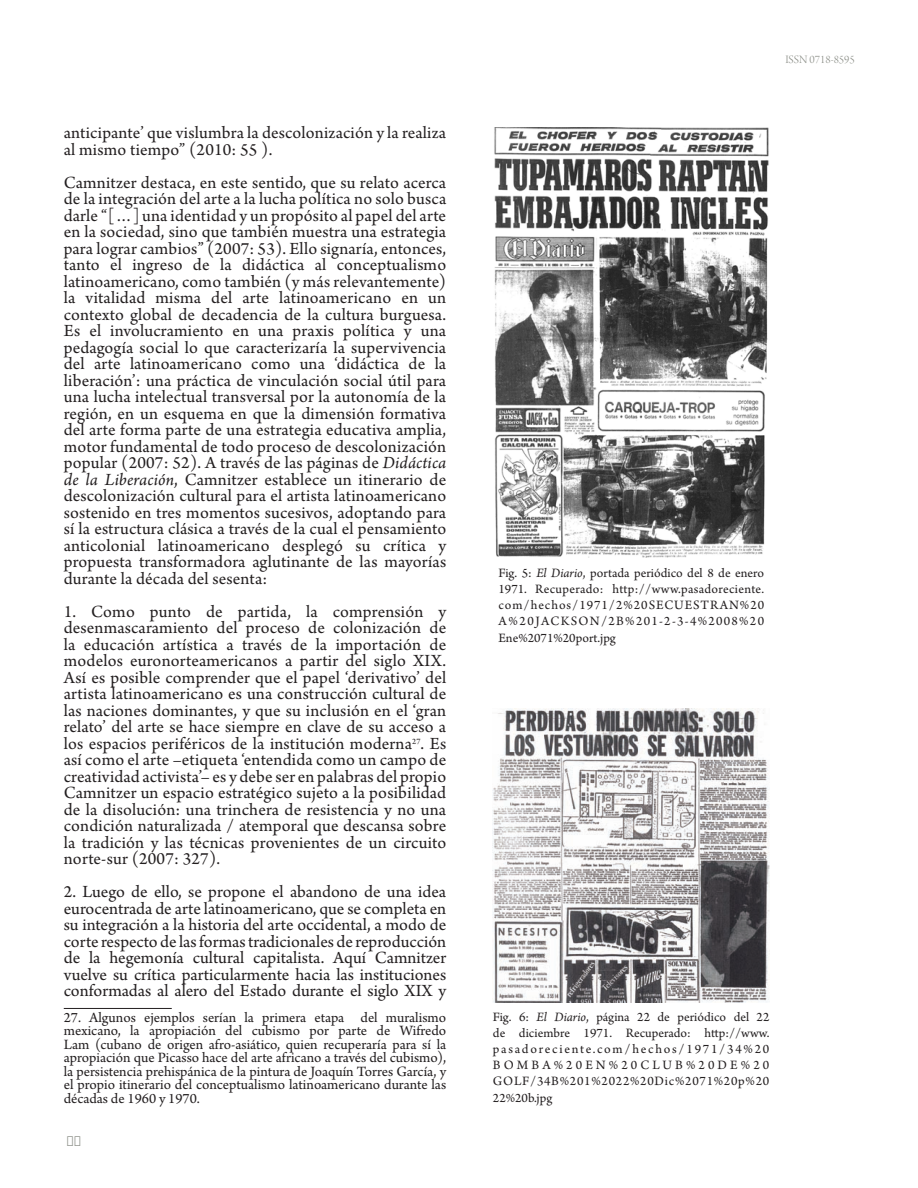
<style>
.page{position:relative;width:918px;height:1188px;background:#fff}
.page>*{position:absolute;margin:0;border:0;box-sizing:border-box;transform-origin:0 0}
.t1{font:18px/16.5px "Arno Pro";letter-spacing:.005em;color:#231f20;text-align:justify}
.t2{font:15px/13.5px "Arno Pro";color:#231f20;text-align:justify}
.t3{font:13.5px/16.2px "Arno Pro";letter-spacing:.065em;color:#231f20;text-align:justify}
.t4{font:12px "Arno Pro Light Display";color:#8c8f88}
.s1{font-style:italic}
</style>
<div class="page">
<hr style="left:64px;top:1008px;width:108px;height:1px;background:#231f20">
<img style="left:494px;top:128px;width:275px;height:429px">
<img style="left:493px;top:708px;width:277px;height:295px">
<p class="t1" style="left:64px;top:125px;width:384px">anticipante’ que vislumbra la descolonización y la realiza al mismo tiempo” (2010: 55 ).</p>
<p class="t1" style="left:64px;top:175px;width:384px">Camnitzer destaca, en este sentido, que su relato acerca de la integración del arte a la lucha política no solo busca darle “[…] una identidad y un propósito al papel del arte en la sociedad, sino que también muestra una estrategia para lograr cambios” (2007: 53). Ello signaría, entonces, tanto el ingreso de la didáctica al conceptualismo latinoamericano, como también (y más relevantemente) la vitalidad misma del arte latinoamericano en un contexto global de decadencia de la cultura burguesa.<br>Es el involucramiento en una praxis política y una pedagogía social lo que caracterizaría la supervivencia del arte latinoamericano como una ‘didáctica de la liberación’: una práctica de vinculación social útil para una lucha intelectual transversal por la autonomía de la región, en un esquema en que la dimensión formativa del arte forma parte de una estrategia educativa amplia, motor fundamental de todo proceso de descolonización popular (2007: 52). A través de las páginas de <span class="s1">Didáctica de la Liberación</span>, Camnitzer establece un itinerario de descolonización cultural para el artista latinoamericano sostenido en tres momentos sucesivos, adoptando para sí la estructura clásica a través de la cual el pensamiento anticolonial latinoamericano desplegó su crítica y propuesta transformadora aglutinante de las mayorías durante la década del sesenta:</p>
<p class="t1" style="left:64px;top:604px;width:384px">1. Como punto de partida, la comprensión y desenmascaramiento del proceso de colonización de la educación artística a través de la importación de modelos euronorteamericanos a partir del siglo XIX.<br>Así es posible comprender que el papel ‘derivativo’ del artista latinoamericano es una construcción cultural de las naciones dominantes, y que su inclusión en el ‘gran relato’ del arte se hace siempre en clave de su acceso a los espacios periféricos de la institución moderna<sup>27</sup>. Es así como el arte –etiqueta ‘entendida como un campo de creatividad activista’– es y debe ser en palabras del propio Camnitzer un espacio estratégico sujeto a la posibilidad de la disolución: una trinchera de resistencia y no una condición naturalizada / atemporal que descansa sobre la tradición y las técnicas provenientes de un circuito norte-sur (2007: 327).</p>
<p class="t1" style="left:64px;top:884px;width:384px">2. Luego de ello, se propone el abandono de una idea eurocentrada de arte latinoamericano, que se completa en su integración a la historia del arte occidental, a modo de corte respecto de las formas tradicionales de reproducción de la hegemonía cultural capitalista. Aquí Camnitzer vuelve su crítica particularmente hacia las instituciones conformadas al alero del Estado durante el siglo XIX y</p>
<p class="t2" style="left:64px;top:1011px;width:384px">27. Algunos ejemplos serían la primera etapa del muralismo mexicano, la apropiación del cubismo por parte de Wifredo Lam (cubano de origen afro-asiático, quien recuperaría para sí la apropiación que Picasso hace del arte africano a través del cubismo), la persistencia prehispánica de la pintura de Joaquín Torres García, y el propio itinerario del conceptualismo latinoamericano durante las décadas de 1960 y 1970.</p>
<p class="t4" style="left:785px;top:53px;width:71px">ISSN 0718-8595</p>
<p class="t3" style="left:499px;top:565px;width:267px">Fig. 5: <span class="s1">El Diario</span>, portada periódico del 8 de enero 1971. Recuperado: http://www.pasadoreciente. com/hechos/1971/2%20SECUESTRAN%20<br>A%20JACKSON/2B%201-2-3-4%2008%20<br>Ene%2071%20port.jpg</p>
<p class="t3" style="left:493px;top:1009px;width:278px">Fig. 6: <span class="s1">El Diario</span>, página 22 de periódico del 22 de diciembre 1971. Recuperado: http://www. pasadoreciente.com/hechos/1971/34%20<br>BOMBA%20EN%20CLUB%20DE%20<br>GOLF/34B%201%2022%20Dic%2071%20p%20<br>22%20b.jpg</p>
</div>
